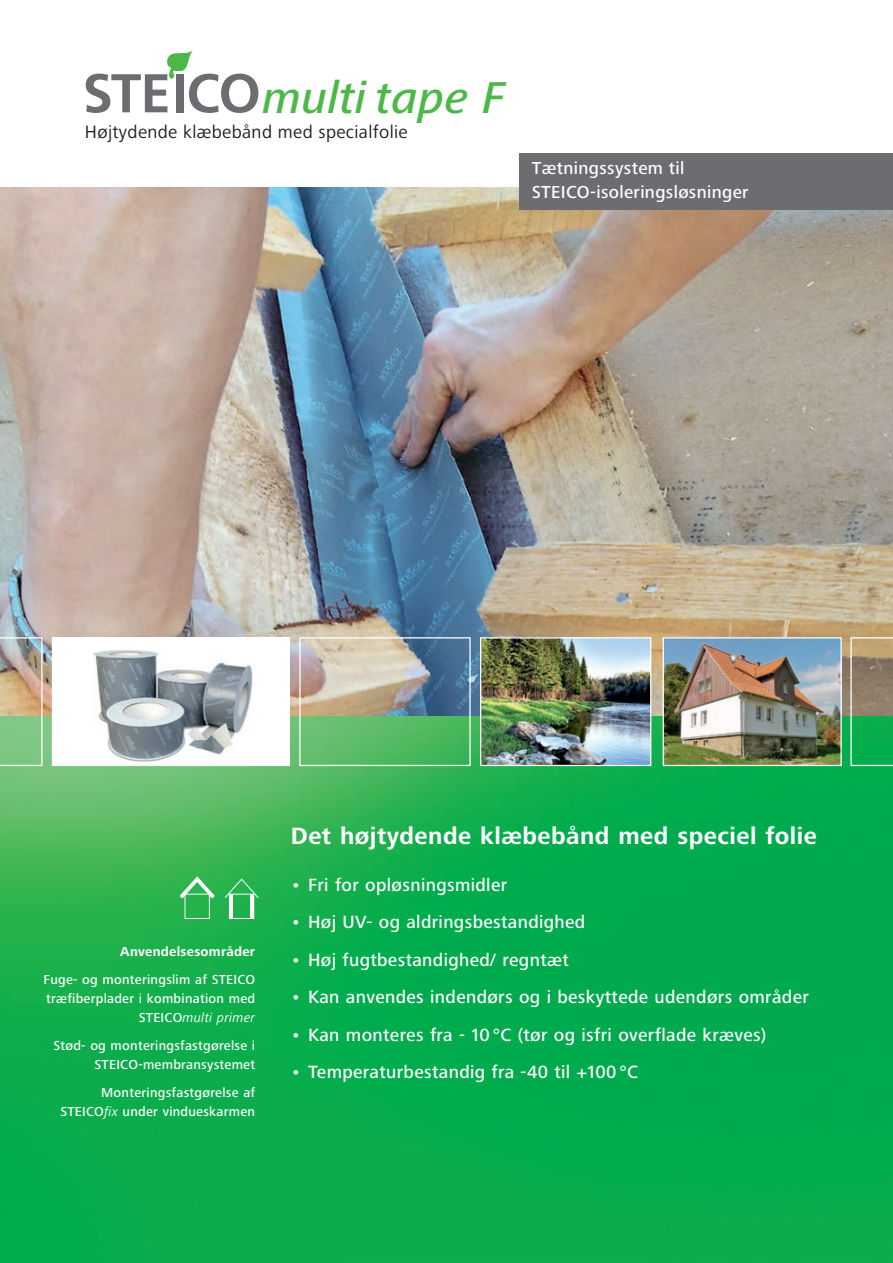
<style>
.page{position:relative;width:893px;height:1263px;background:#fff}
.page>*{position:absolute;margin:0;border:0;box-sizing:border-box;transform-origin:0 0}
.t1{font:italic 500 46.2px "Frutiger Next LTW1 G";letter-spacing:.01em;color:#4cb848}
.t2{font:700 24.45px "Frutiger Next LTW1 G";letter-spacing:.02em;color:#fff}
.t3{font:18.6px "Frutiger Next LTW1 G";letter-spacing:.02em;color:#231f20}
.t4{font:500 18.3px "Frutiger Next LTW1 G";letter-spacing:.02em;color:#fff}
.t5{font:500 18px/24px "Frutiger Next LTW1 G";letter-spacing:.02em;color:#fff}
.t6{font:500 13.5px/18.8px "Frutiger Next LTW1 G";letter-spacing:.02em;color:#fff;text-align:right}
.t7{font:700 13.5px "Frutiger Next LTW1 G";letter-spacing:.02em;color:#fff}
.s1{font-weight:400;font-style:italic}
</style>
<div class="page">
<img style="left:0;top:188px;width:893px;height:528px">
<img style="left:0;top:716px;width:893px;height:547px">
<svg style="left:850px;top:637px;width:43px;height:129px;background:#679966"></svg>
<img style="left:0;top:637px;width:43px;height:129px">
<div style="left:299px;top:637px;width:172px;height:129px;border:1px solid #fff"></div>
<img style="left:482px;top:639px;width:167px;height:125px">
<div style="left:480px;top:637px;width:171px;height:129px;border:1px solid #fff"></div>
<svg style="left:176px;top:873px;width:83px;height:46px;background:#46bd67"></svg>
<img style="left:665px;top:639px;width:175px;height:125px">
<div style="left:663px;top:637px;width:179px;height:129px;border:1px solid #fff"></div>
<img style="left:54px;top:639px;width:234px;height:125px">
<svg style="left:86px;top:50px;width:172px;height:63px"></svg>
<div style="left:519px;top:153px;width:374px;height:57px;background:#6c6d70"></div>
<h1 class="t1" style="left:263px;top:71px;width:244px">multi tape F</h1>
<p class="t3" style="left:85px;top:121px;width:324px">Højtydende klæbebånd med specialfolie</p>
<p class="t5" style="left:532px;top:157px;width:218px">Tætningssystem til<br>STEICO-isoleringsløsninger</p>
<p class="t7" style="left:120px;top:944px;width:136px">Anvendelsesområder</p>
<p class="t6" style="left:44px;top:971px;width:213px">Fuge- og monteringslim af STEICO træfiberplader i kombination med<br>STEICO<span class="s1">multi primer</span></p>
<p class="t6" style="left:53px;top:1037px;width:203px">Stød- og monteringsfastgørelse i<br>STEICO-membransystemet</p>
<p class="t6" style="left:60px;top:1083px;width:196px">Monteringsfastgørelse af<br>STEICO<span class="s1">fix</span> under vindueskarmen</p>
<h2 class="t2" style="left:291px;top:822px;width:527px">Det højtydende klæbebånd med speciel folie</h2>
<p class="t4" style="left:291px;top:874px;width:218px">• Fri for opløsningsmidler</p>
<p class="t4" style="left:291px;top:912px;width:296px">• Høj UV- og aldringsbestandighed</p>
<p class="t4" style="left:291px;top:949px;width:280px">• Høj fugtbestandighed/ regntæt</p>
<p class="t4" style="left:291px;top:987px;width:520px">• Kan anvendes indendørs og i beskyttede udendørs områder</p>
<p class="t4" style="left:291px;top:1024px;width:477px">• Kan monteres fra - 10 °C (tør og isfri overflade kræves)</p>
<p class="t4" style="left:291px;top:1062px;width:349px">• Temperaturbestandig fra -40 til +100 °C</p>
</div>
